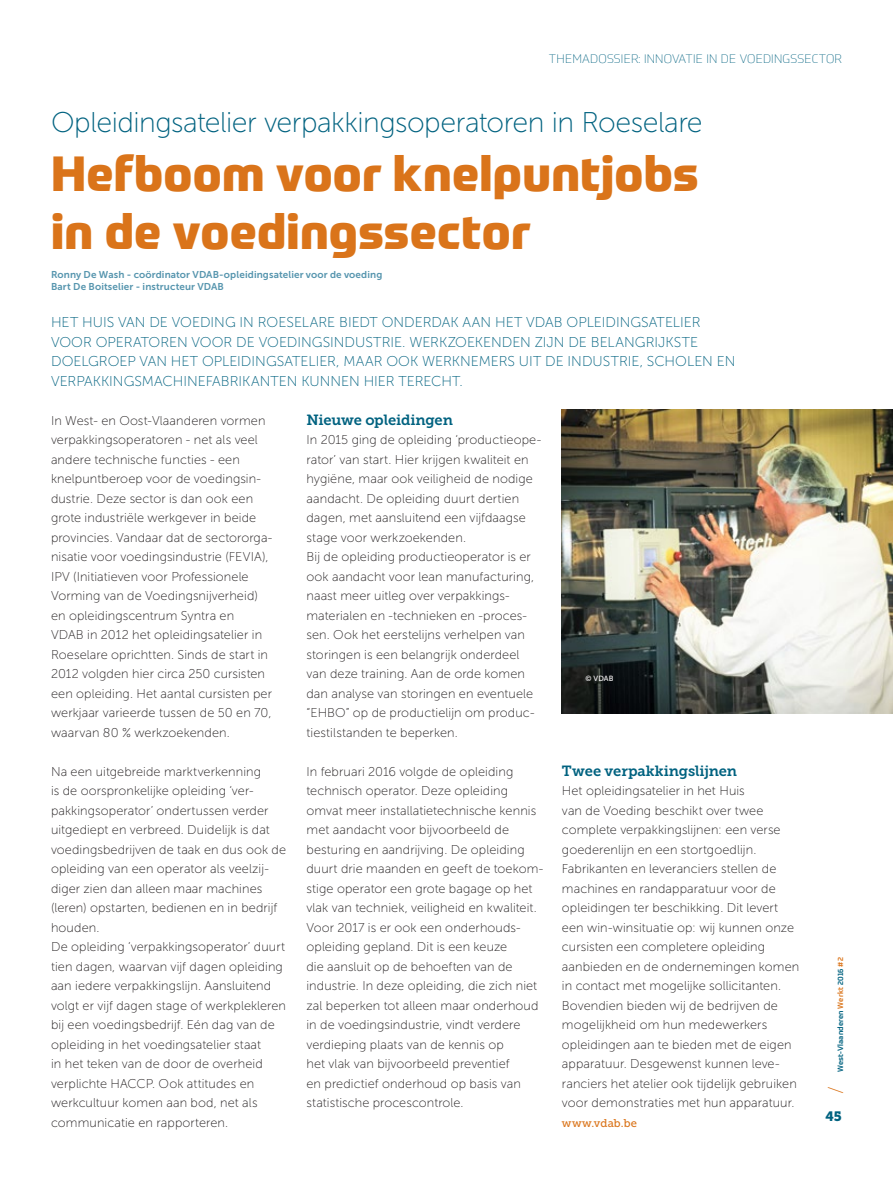
<style>
.page{position:relative;width:893px;height:1191px;background:#fff}
.page>*{position:absolute;margin:0;border:0;box-sizing:border-box;transform-origin:0 0}
.titel2{font:800 48px/58.5px "Prometo";letter-spacing:.005em;color:#da741a}
.titel2-2{font:28.5px "Museo Sans 100";letter-spacing:-.015em;color:#006280}
.t1{font:100 21px "Prometo";color:#da741a}
.titel3{font:14.7px "Museo Slab 700";letter-spacing:-.01em;color:#006280}
.intro{font:14.25px/19.5px "Museo Sans 100";color:#006280}
.t2{font:13.5px "Museo Slab 900";color:#006280}
.Body{font:12.75px/19.5px "Museo Sans 100";letter-spacing:.005em;color:#231f20}
.aanduiding{font:100 12px "Prometo";letter-spacing:.02em;color:#006280}
.website{font:11.25px "Museo Slab 500";letter-spacing:.015em;color:#da741a}
.auteur_bovenaan{font:9.9px "Museo Sans 700";letter-spacing:.015em;color:#5695ae}
.t3{font:500 7.5px "Prometo";letter-spacing:.02em;color:#006280}
.fotograaf{font:7.5px "Museo Sans 500";color:#fff}
.s1{color:#da741a}
</style>
<div class="page">
<img style="left:562px;top:409px;width:331px;height:304px">
<div style="left:584px;top:674px;width:31px;height:7px;background:#231f20;opacity:.75"></div>
<p class="aanduiding" style="left:549px;top:52px;width:294px">THEMADOSSIER: INNOVATIE IN DE VOEDINGSSECTOR</p>
<p class="titel2-2" style="left:51px;top:107px;width:653px">Opleidingsatelier verpakkingsoperatoren in Roeselare</p>
<p class="titel2" style="left:51px;top:144px;width:649px">Hefboom voor knelpuntjobs in de voedingssector</p>
<p class="auteur_bovenaan" style="left:51px;top:269px;width:333px">Ronny De Wash - coördinator VDAB-opleidingsatelier voor de voeding</p>
<p class="auteur_bovenaan" style="left:51px;top:281px;width:174px">Bart De Boitselier - instructeur VDAB</p>
<p class="intro" style="left:51px;top:313px;width:686px">HET HUIS VAN DE VOEDING IN ROESELARE BIEDT ONDERDAK AAN HET VDAB OPLEIDINGSATELIER VOOR OPERATOREN VOOR DE VOEDINGSINDUSTRIE. WERKZOEKENDEN ZIJN DE BELANGRIJKSTE DOELGROEP VAN HET OPLEIDINGSATELIER, MAAR OOK WERKNEMERS UIT DE INDUSTRIE, SCHOLEN EN VERPAKKINGSMACHINEFABRIKANTEN KUNNEN HIER TERECHT.</p>
<p class="Body" style="left:51px;top:411px;width:223px">In West- en Oost-Vlaanderen vormen verpakkingsoperatoren - net als veel andere technische functies - een knelpuntberoep voor de voedingsin&shy;dustrie. Deze sector is dan ook een grote industriële werkgever in beide provincies. Vandaar dat de sectororga&shy;nisatie voor voedingsindustrie (FEVIA), IPV (Initiatieven voor Professionele Vorming van de Voedingsnijverheid) en opleidingscentrum Syntra en<br>VDAB in 2012 het opleidingsatelier in Roeselare oprichtten. Sinds de start in 2012 volgden hier circa 250 cursisten een opleiding. Het aantal cursisten per werkjaar varieerde tussen de 50 en 70, waarvan 80 % werkzoekenden.</p>
<p class="Body" style="left:51px;top:762px;width:237px">Na een uitgebreide marktverkenning<br>is de oorspronkelijke opleiding ‘ver&shy;pakkingsoperator’ ondertussen verder uitgediept en verbreed. Duidelijk is dat voedingsbedrijven de taak en dus ook de opleiding van een operator als veelzij&shy;diger zien dan alleen maar machines (leren) opstarten, bedienen en in bedrijf houden.</p>
<p class="Body" style="left:51px;top:937px;width:237px">De opleiding ‘verpakkingsoperator’ duurt tien dagen, waarvan vijf dagen opleiding aan iedere verpakkingslijn. Aansluitend volgt er vijf dagen stage of werkplekleren bij een voedingsbedrijf. Eén dag van de opleiding in het voedingsatelier staat<br>in het teken van de door de overheid verplichte HACCP. Ook attitudes en werkcultuur komen aan bod, net als communicatie en rapporteren.</p>
<p class="titel3" style="left:306px;top:411px;width:148px">Nieuwe opleidingen</p>
<p class="Body" style="left:306px;top:430px;width:236px">In 2015 ging de opleiding ‘productieope&shy;rator’ van start. Hier krijgen kwaliteit en hygiëne, maar ook veiligheid de nodige aandacht. De opleiding duurt dertien dagen, met aansluitend een vijfdaagse stage voor werkzoekenden.</p>
<p class="Body" style="left:306px;top:547px;width:230px">Bij de opleiding productieoperator is er ook aandacht voor lean manufacturing, naast meer uitleg over verpakkings&shy;materialen en -technieken en -proces&shy;sen. Ook het eerstelijns verhelpen van storingen is een belangrijk onderdeel van deze training. Aan de orde komen dan analyse van storingen en eventuele “EHBO” op de productielijn om produc&shy;tiestilstanden te beperken.</p>
<p class="Body" style="left:306px;top:762px;width:238px">In februari 2016 volgde de opleiding technisch operator. Deze opleiding omvat meer installatietechnische kennis met aandacht voor bijvoorbeeld de besturing en aandrijving. De opleiding duurt drie maanden en geeft de toekom&shy;stige operator een grote bagage op het vlak van techniek, veiligheid en kwaliteit.</p>
<p class="Body" style="left:306px;top:918px;width:234px">Voor 2017 is er ook een onderhouds&shy;opleiding gepland. Dit is een keuze<br>die aansluit op de behoeften van de industrie. In deze opleiding, die zich niet zal beperken tot alleen maar onderhoud in de voedingsindustrie, vindt verdere verdieping plaats van de kennis op<br>het vlak van bijvoorbeeld preventief<br>en predictief onderhoud op basis van statistische procescontrole.</p>
<p class="fotograaf" style="left:585px;top:674px;width:30px">© VDAB</p>
<p class="titel3" style="left:562px;top:762px;width:177px">Twee verpakkingslijnen</p>
<p class="Body" style="left:562px;top:781px;width:239px">Het opleidingsatelier in het Huis<br>van de Voeding beschikt over twee complete verpakkingslijnen: een verse goederenlijn en een stortgoedlijn.<br>Fabrikanten en leveranciers stellen de machines en randapparatuur voor de opleidingen ter beschikking. Dit levert een win-winsituatie op: wij kunnen onze cursisten een completere opleiding aanbieden en de ondernemingen komen in contact met mogelijke sollicitanten.<br>Bovendien bieden wij de bedrijven de mogelijkheid om hun medewerkers opleidingen aan te bieden met de eigen apparatuur. Desgewenst kunnen leve&shy;ranciers het atelier ook tijdelijk gebruiken voor demonstraties met hun apparatuur.</p>
<p class="website" style="left:562px;top:1116px;width:77px">www.vdab.be</p>
<p class="t3" style="left:836px;top:1072px;width:116px;rotate:-90deg">West-Vlaanderen <span class="s1">Werkt</span> 2016 <span class="s1">#2</span></p>
<h3 class="t1" style="left:823px;top:1094px;width:9px;rotate:-90deg">/</h3>
<p class="t2" style="left:825px;top:1108px;width:18px">45</p>
</div>
